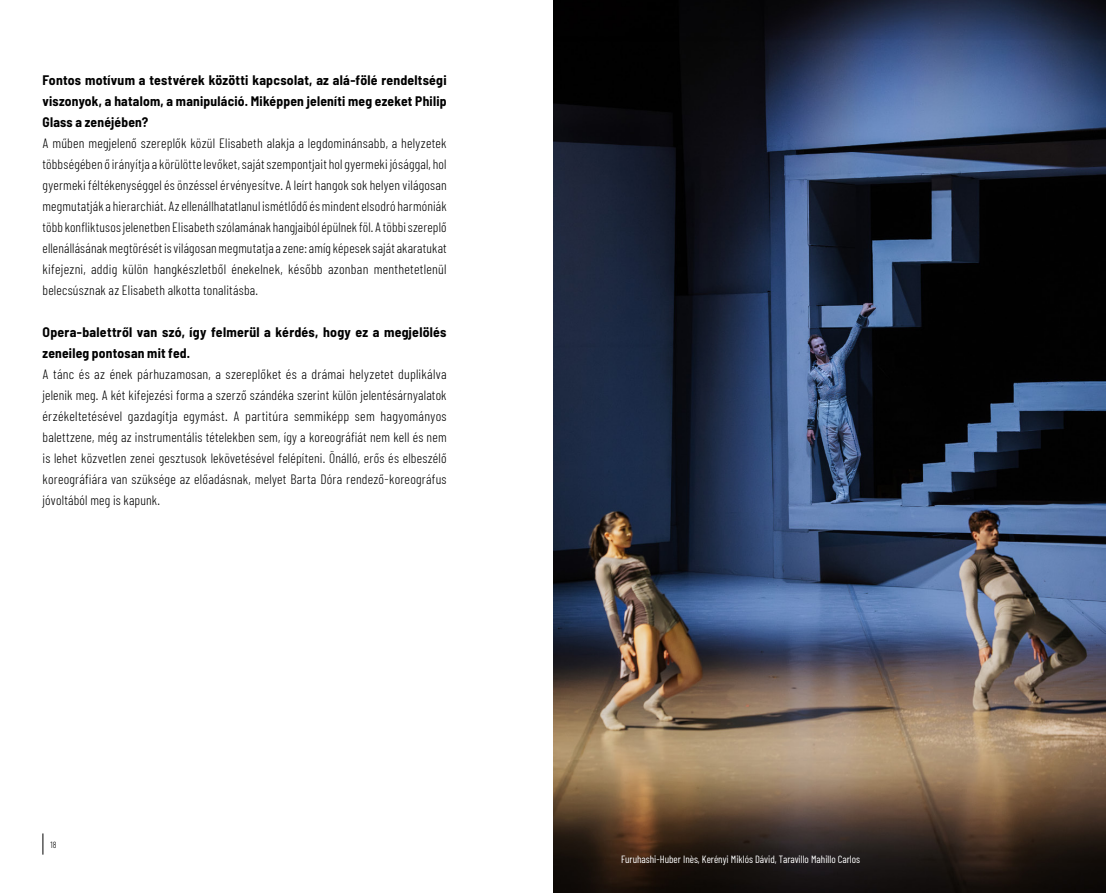
<style>
.page{position:relative;width:1106px;height:893px;background:#fff}
.page>*{position:absolute;margin:0;border:0;box-sizing:border-box;transform-origin:0 0}
.t1{font:300 13.5px/21px "Barlow Condensed";letter-spacing:.015em;color:#000;text-align:justify}
.t2{font:700 semi-condensed 13.5px/21px "Barlow";letter-spacing:.015em;color:#000;text-align:justify}
.t3{font:10.5px "Barlow Condensed";color:#fff}
.t4{font:300 9px "Barlow Condensed";color:#000}
</style>
<div class="page">
<svg style="left:43px;top:833px;width:1px;height:22px"></svg>
<img style="left:553px;top:0;width:553px;height:893px">
<hr style="left:553px;top:0;width:1px;height:810px;background:#e6007d">
<p class="t2" style="left:43px;top:69px;width:405px">Fontos motívum a testvérek közötti kapcsolat, az alá-fölé rendeltségi viszonyok, a hatalom, a manipuláció. Miképpen jeleníti meg ezeket Philip Glass a zenéjében?</p>
<p class="t1" style="left:43px;top:132px;width:405px">A műben megjelenő szereplők közül Elisabeth alakja a legdominánsabb, a helyzetek többségében ő irányítja a körülötte levőket, saját szempontjait hol gyermeki jósággal, hol gyermeki féltékenységgel és önzéssel érvényesítve. A leírt hangok sok helyen világosan megmutatják a hierarchiát. Az ellenállhatatlanul ismétlődő és mindent elsodró harmóniák több konfliktusos jelenetben Elisabeth szólamának hangjaiból épülnek föl. A többi szereplő ellenállásának megtörését is világosan megmutatja a zene: amíg képesek saját akaratukat kifejezni, addig külön hangkészletből énekelnek, később azonban menthetetlenül belecsúsznak az Elisabeth alkotta tonalitásba.</p>
<p class="t2" style="left:43px;top:321px;width:405px">Opera-balettről van szó, így felmerül a kérdés, hogy ez a megjelölés zeneileg pontosan mit fed.</p>
<p class="t1" style="left:43px;top:363px;width:405px">A tánc és az ének párhuzamosan, a szereplőket és a drámai helyzetet duplikálva jelenik meg. A két kifejezési forma a szerző szándéka szerint külön jelentésárnyalatok érzékeltetésével gazdagítja egymást. A partitúra semmiképp sem hagyományos balettzene, még az instrumentális tételekben sem, így a koreográfiát nem kell és nem is lehet közvetlen zenei gesztusok lekövetésével felépíteni. Önálló, erős és elbeszélő koreográfiára van szüksége az előadásnak, melyet Barta Dóra rendező-koreográfus jóvoltából meg is kapunk.</p>
<p class="t4" style="left:51px;top:839px;width:7px">81 4</p>
<p class="t3" style="left:621px;top:852px;width:240px">Furuhashi-Huber Inès, Kerényi Miklós Dávid, Taravillo Mahillo Carlos</p>
</div>
